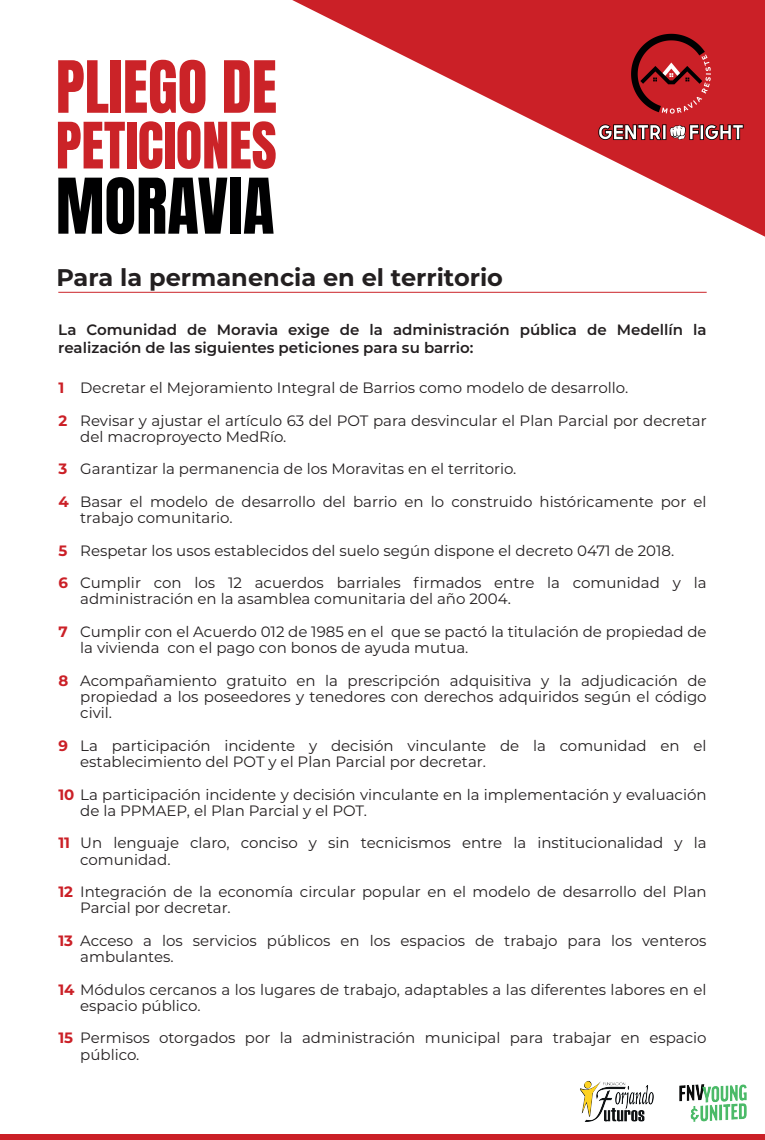
<style>
.page{position:relative;width:765px;height:1140px;background:#fff}
.page>*{position:absolute;margin:0;border:0;box-sizing:border-box;transform-origin:0 0}
.t1{font:65.25px "Anton";color:#000001}
.t2{font:61.12px "Anton";color:#cb2328}
.t3{font:54.38px "Anton";color:#cb2328}
.t4{font:700 24px "Montserrat";color:#231f20}
.t5{font:15px/16.2px "Montserrat";color:#231f20}
.t6{font:600 15px/17.5px "Montserrat";color:#231f20}
.t7{font:700 15px/32.5px "Montserrat";color:#cb2027}
.s1{font-weight:700;color:#cb2027}
</style>
<div class="page">
<svg style="left:292px;top:0;width:473px;height:237px"></svg>
<hr style="left:58px;top:292px;width:649px;height:1px;background:#cb2328">
<img style="left:584px;top:3px;width:174px;height:174px;border-radius:87px">
<div style="left:0;top:1134px;width:765px;height:6px;background:#cb2027"></div>
<img style="left:679px;top:1084px;width:68px;height:38px">
<img style="left:580px;top:1081px;width:74px;height:41px">
<h2 class="t2" style="left:56px;top:56px;width:223px">PLIEGO DE</h2>
<h3 class="t3" style="left:56px;top:118px;width:222px">PETICIONES</h3>
<h1 class="t1" style="left:56px;top:173px;width:220px">MORAVIA</h1>
<h3 class="t4" style="left:56px;top:260px;width:448px">Para la permanencia en el territorio</h3>
<p class="t6" style="left:58px;top:320px;width:650px">La Comunidad de Moravia exige de la administración pública de Medellín la realización de las siguientes peticiones para su barrio:</p>
<p class="t7" style="left:58px;top:371px;width:10px">1<br>2</p>
<p class="t7" style="left:58px;top:452px;width:12px">3<br>4</p>
<p class="t7" style="left:58px;top:533px;width:11px">5<br>6</p>
<p class="t7" style="left:58px;top:615px;width:11px">7</p>
<p class="t7" style="left:58px;top:663px;width:11px">8</p>
<p class="t5" style="left:80px;top:371px;width:628px;line-height:32.5px">Decretar el Mejoramiento Integral de Barrios como modelo de desarrollo.<br>Revisar y ajustar el artículo 63 del POT para desvincular el Plan Parcial por decretar</p>
<p class="t5" style="left:80px;top:420px;width:628px;line-height:32.5px">del macroproyecto MedRío.<br>Garantizar la permanencia de los Moravitas en el territorio.<br>Basar el modelo de desarrollo del barrio en lo construido históricamente por el</p>
<p class="t5" style="left:80px;top:501px;width:628px;line-height:32.5px">trabajo comunitario.<br>Respetar los usos establecidos del suelo según dispone el decreto 0471 de 2018.<br>Cumplir con los 12 acuerdos barriales firmados entre la comunidad y la</p>
<p class="t5" style="left:80px;top:582px;width:628px;line-height:32.5px">administración en la asamblea comunitaria del año 2004.<br>Cumplir con el Acuerdo 012 de 1985 en el que se pactó la titulación de propiedad de</p>
<p class="t5" style="left:80px;top:631px;width:628px;line-height:32.5px">la vivienda con el pago con bonos de ayuda mutua.<br>Acompañamiento gratuito en la prescripción adquisitiva y la adjudicación de</p>
<p class="t5" style="left:80px;top:688px;width:628px">propiedad a los poseedores y tenedores con derechos adquiridos según el código civil.</p>
<p class="t5" style="left:80px;top:737px;width:628px">La participación incidente y decisión vinculante de la comunidad en el establecimiento del POT y el Plan Parcial por decretar.</p>
<p class="t5" style="left:80px;top:785px;width:628px;text-indent:-22px"><span class="s1">10</span> La participación incidente y decisión vinculante en la implementación y evaluación de la PPMAEP, el Plan Parcial y el POT.</p>
<p class="t5" style="left:80px;top:834px;width:628px">Un lenguaje claro, conciso y sin tecnicismos entre la institucionalidad y la comunidad.</p>
<p class="t5" style="left:80px;top:883px;width:628px">Integración de la economía circular popular en el modelo de desarrollo del Plan<br>Parcial por decretar.</p>
<p class="t5" style="left:80px;top:932px;width:628px">Acceso a los servicios públicos en los espacios de trabajo para los venteros ambulantes.</p>
<p class="t5" style="left:80px;top:980px;width:628px;text-indent:-22px"><span class="s1">14</span> Módulos cercanos a los lugares de trabajo, adaptables a las diferentes labores en el espacio público.</p>
<p class="t5" style="left:80px;top:1029px;width:628px">Permisos otorgados por la administración municipal para trabajar en espacio público.</p>
<p class="t7" style="left:58px;top:728px;width:11px">9</p>
<p class="t7" style="left:58px;top:826px;width:13px">11</p>
<p class="t7" style="left:58px;top:875px;width:16px">12</p>
<p class="t7" style="left:58px;top:923px;width:16px">13</p>
<p class="t7" style="left:58px;top:1021px;width:16px">15</p>
</div>
